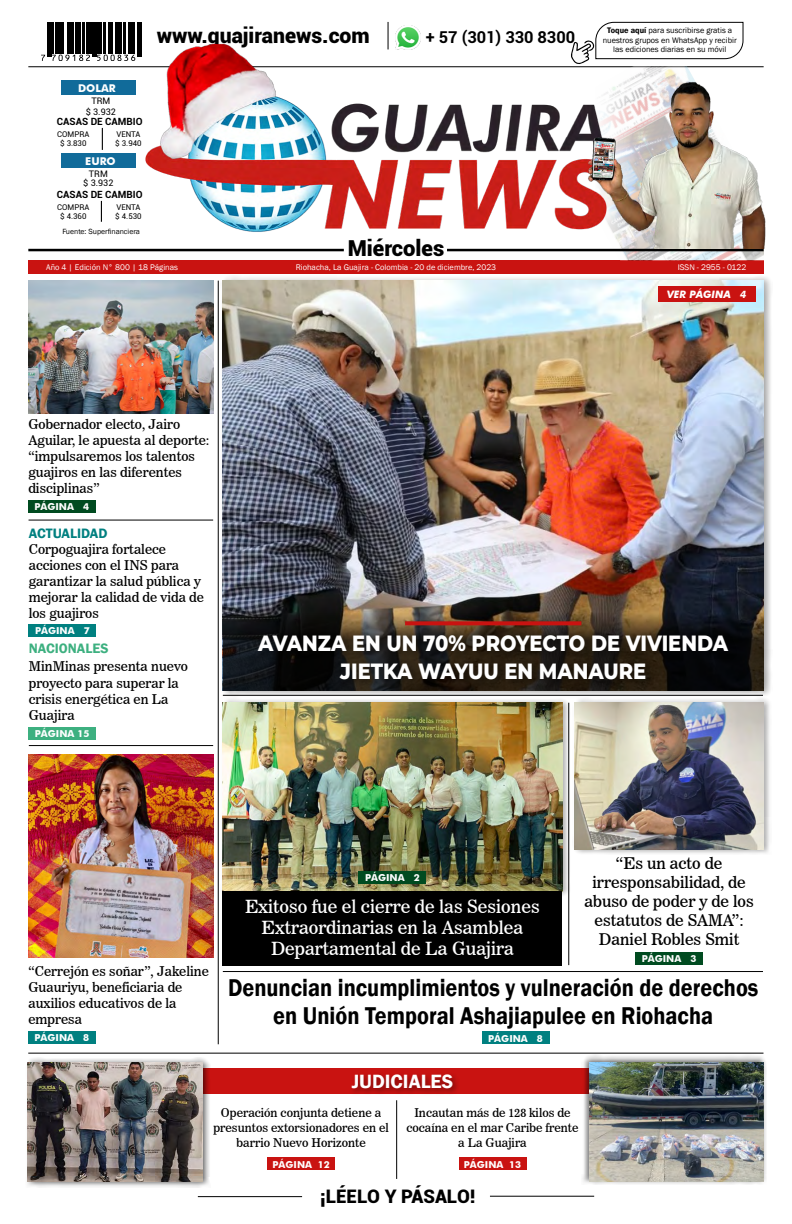
<style>
.page{position:relative;width:792px;height:1224px;background:#fff}
.page>*{position:absolute;margin:0;border:0;box-sizing:border-box;transform-origin:0 0}
.t1{font:600 25px/28px "Franklin Gothic";color:#000;text-align:center;scale:.89 1}
.t2{font:800 22.4px/28px "Montserrat";color:#fff;text-align:center;scale:.87 1}
.t3{font:900 22px "Roboto";color:#000}
.t4{font:900 21.2px "Roboto";color:#000}
.t5{font:600 19.8px "Franklin Gothic";color:#fff}
.t6{font:900 18.7px "Roboto";color:#000}
.t7{font:18px/21px "News 706 BT Roman C";color:#fff;text-align:center}
.t8{font:700 16.4px "Roboto";color:#000}
.t9{font:16px/19px "News 706 BT Roman C";color:#000;text-align:center}
.t10{font:600 14px "Franklin Gothic";color:#008080}
.t11{font:600 14px "Franklin Gothic";color:#3db080}
.t12{font:13.4px/16.1px "News 706 BT Roman C";color:#000}
.t13{font:12px/15px "News 706 BT Roman C";color:#000;text-align:center}
.t14{font:700 10.7px "Futura BT";color:#fff}
.t15{font:italic 700 10.2px "Futura BT";color:#fff}
.t16{font:700 9.9px "Roboto";color:#000}
.t17{font:700 9.6px "Futura BT";color:#fff}
.t18{font:9px/10.8px "Roboto";color:#000;text-align:center}
.t19{font:8.4px "Franklin Gothic";color:#fff}
.t20{font:8.3px/9.9px "Franklin Gothic";color:#000;text-align:center}
.t21{font:7.9px/9.4px "Roboto";color:#000;text-align:center}
.t22{font:7.7px "Franklin Gothic";color:#000}
.s1{font-weight:600}
</style>
<div class="page">
<div style="left:28px;top:260px;width:736px;height:14px;background:#c91311"></div>
<hr style="left:28px;top:249px;width:316px;height:2px;background:#000">
<hr style="left:28px;top:67px;width:736px;height:1px;background:#000">
<svg style="left:388px;top:22px;width:1px;height:21px"></svg>
<img style="left:396px;top:25px;width:24px;height:18px">
<hr style="left:47px;top:22px;width:2px;height:34px;background:#000">
<hr style="left:49px;top:22px;width:2px;height:34px;background:#000">
<hr style="left:51px;top:22px;width:3px;height:32px;background:#000">
<hr style="left:55px;top:22px;width:2px;height:32px;background:#000">
<hr style="left:58px;top:22px;width:2px;height:32px;background:#000">
<hr style="left:61px;top:22px;width:3px;height:32px;background:#000">
<hr style="left:67px;top:22px;width:2px;height:32px;background:#000">
<hr style="left:69px;top:22px;width:2px;height:32px;background:#000">
<hr style="left:72px;top:22px;width:2px;height:32px;background:#000">
<hr style="left:76px;top:22px;width:2px;height:32px;background:#000">
<hr style="left:79px;top:22px;width:2px;height:32px;background:#000">
<hr style="left:82px;top:22px;width:2px;height:32px;background:#000">
<hr style="left:87px;top:22px;width:2px;height:32px;background:#000">
<hr style="left:90px;top:22px;width:2px;height:32px;background:#000">
<hr style="left:93px;top:22px;width:2px;height:34px;background:#000">
<hr style="left:94px;top:22px;width:2px;height:34px;background:#000">
<hr style="left:96px;top:22px;width:2px;height:32px;background:#000">
<hr style="left:99px;top:22px;width:3px;height:32px;background:#000">
<hr style="left:103px;top:22px;width:3px;height:32px;background:#000">
<hr style="left:108px;top:22px;width:2px;height:32px;background:#000">
<hr style="left:110px;top:22px;width:3px;height:32px;background:#000">
<hr style="left:115px;top:22px;width:2px;height:32px;background:#000">
<hr style="left:117px;top:22px;width:2px;height:32px;background:#000">
<hr style="left:120px;top:22px;width:2px;height:32px;background:#000">
<hr style="left:124px;top:22px;width:2px;height:32px;background:#000">
<hr style="left:129px;top:22px;width:2px;height:32px;background:#000">
<hr style="left:131px;top:22px;width:2px;height:32px;background:#000">
<hr style="left:133px;top:22px;width:2px;height:32px;background:#000">
<hr style="left:138px;top:22px;width:2px;height:34px;background:#000">
<hr style="left:140px;top:22px;width:2px;height:34px;background:#000">
<svg style="left:41px;top:55px;width:4px;height:6px"></svg>
<svg style="left:52px;top:55px;width:38px;height:6px"></svg>
<svg style="left:97px;top:55px;width:38px;height:6px"></svg>
<div style="left:62px;top:81px;width:74px;height:14px;background:#116b9a"></div>
<div style="left:62px;top:154px;width:74px;height:14px;background:#116b9a"></div>
<svg style="left:102px;top:128px;width:1px;height:22px"></svg>
<svg style="left:101px;top:201px;width:1px;height:21px"></svg>
<svg style="left:574px;top:22px;width:170px;height:38px"></svg>
<img style="left:541px;top:67px;width:223px;height:193px">
<hr style="left:447px;top:249px;width:317px;height:2px;background:#000">
<hr style="left:198px;top:1196px;width:104px;height:1px;background:#000">
<hr style="left:490px;top:1196px;width:104px;height:1px;background:#000">
<img style="left:144px;top:43px;width:467px;height:193px">
<hr style="left:218px;top:281px;width:1px;height:763px;background:#000">
<hr style="left:29px;top:745px;width:184px;height:1px;background:#000">
<hr style="left:29px;top:520px;width:184px;height:1px;background:#000">
<hr style="left:223px;top:971px;width:540px;height:1px;background:#000">
<div style="left:28px;top:500px;width:68px;height:13px;background:#004b20"></div>
<img style="left:28px;top:281px;width:185px;height:133px">
<div style="left:28px;top:1031px;width:68px;height:13px;background:#008080"></div>
<div style="left:29px;top:624px;width:67px;height:13px;background:#008080"></div>
<div style="left:28px;top:727px;width:68px;height:13px;background:#3db080"></div>
<div style="left:482px;top:1032px;width:67px;height:12px;background:#008080"></div>
<hr style="left:569px;top:703px;width:1px;height:262px;background:#000">
<div style="left:635px;top:952px;width:68px;height:13px;background:#004b20"></div>
<div style="left:572px;top:698px;width:200px;height:157px;background:#000;opacity:.35"></div>
<img style="left:575px;top:703px;width:188px;height:146px">
<div style="left:220px;top:698px;width:350px;height:199px;background:#000;opacity:.35"></div>
<img style="left:223px;top:703px;width:339px;height:188px">
<div style="left:220px;top:275px;width:552px;height:422px;background:#000;opacity:.35"></div>
<img style="left:223px;top:281px;width:541px;height:319px">
<div style="left:223px;top:891px;width:339px;height:74px;background:#000"></div>
<hr style="left:28px;top:1053px;width:735px;height:1px;background:#000">
<div style="left:203px;top:1068px;width:387px;height:26px;background:#c91311"></div>
<div style="left:349px;top:1072px;width:111px;height:24px;background:#000;opacity:.41"></div>
<div style="left:582px;top:1054px;width:185px;height:131px;background:#000;opacity:.58"></div>
<img style="left:589px;top:1062px;width:174px;height:119px">
<div style="left:25px;top:1057px;width:186px;height:131px;background:#000;opacity:.58"></div>
<img style="left:28px;top:1062px;width:175px;height:119px">
<div style="left:267px;top:1158px;width:68px;height:12px;background:#c91311"></div>
<div style="left:459px;top:1158px;width:67px;height:12px;background:#c91311"></div>
<hr style="left:396px;top:1100px;width:1px;height:79px;background:#000">
<img style="left:28px;top:754px;width:185px;height:203px">
<div style="left:359px;top:871px;width:67px;height:13px;background:#004b20"></div>
<img style="left:223px;top:600px;width:541px;height:91px">
<div style="left:255px;top:631px;width:482px;height:57px;background:#000;opacity:.35"></div>
<div style="left:658px;top:286px;width:98px;height:16px;background:#c91311"></div>
<svg style="left:405px;top:621px;width:176px;height:4px"></svg>
<img style="left:585px;top:79px;width:181px;height:170px">
<p class="t14" style="left:78px;top:82px;width:39px">DOLAR</p>
<p class="t18" style="left:86px;top:95px;width:32px">TRM<br>$ 3.932</p>
<p class="t16" style="left:57px;top:115px;width:87px">CASAS DE CAMBIO</p>
<p class="t21" style="left:57px;top:129px;width:34px">COMPRA $ 3.830</p>
<p class="t21" style="left:115px;top:129px;width:28px;text-align:left">VENTA $ 3.940</p>
<p class="t14" style="left:85px;top:155px;width:32px">EURO</p>
<p class="t18" style="left:83px;top:169px;width:32px;line-height:9px">TRM<br>$ 3.932</p>
<p class="t16" style="left:57px;top:187px;width:87px">CASAS DE CAMBIO</p>
<p class="t22" style="left:62px;top:227px;width:79px">Fuente: Superfinanciera</p>
<p class="t21" style="left:57px;top:202px;width:34px">COMPRA $ 4.360</p>
<p class="t21" style="left:115px;top:202px;width:28px;text-align:left">VENTA $ 4.530</p>
<h3 class="t4" style="left:157px;top:20px;width:214px">www.guajiranews.com</h3>
<p class="t8" style="left:426px;top:25px;width:151px">+ 57 (301) 330 8300</p>
<p class="t20" style="left:603px;top:25px;width:135px"><span class="s1">Toque aquí</span> para suscribirse gratis a nuestros grupos en WhatsApp y recibir las ediciones diarias en su móvil</p>
<h3 class="t3" style="left:348px;top:232px;width:98px">Miércoles</h3>
<p class="t19" style="left:46px;top:262px;width:133px">Año 4 | Edición N° 800 | 18 Páginas</p>
<p class="t19" style="left:296px;top:262px;width:202px">Riohacha, La Guajira - Colombia - 20 de diciembre, 2023</p>
<p class="t19" style="left:678px;top:262px;width:70px">ISSN - 2955 - 0122</p>
<p class="t15" style="left:667px;top:288px;width:81px">VER PÁGINA 4</p>
<p class="t12" style="left:28px;top:416px;width:183px">Gobernador electo, Jairo<br>Aguilar, le apuesta al deporte: “impulsaremos los talentos guajiros en las diferentes disciplinas”</p>
<p class="t17" style="left:34px;top:501px;width:56px">PÁGINA 4</p>
<p class="t10" style="left:29px;top:524px;width:80px">ACTUALIDAD</p>
<p class="t12" style="left:29px;top:541px;width:177px">Corpoguajira fortalece acciones con el INS para garantizar la salud pública y mejorar la calidad de vida de los guajiros</p>
<p class="t12" style="left:29px;top:659px;width:161px">MinMinas presenta nuevo proyecto para superar la crisis energética en La<br>Guajira</p>
<p class="t17" style="left:35px;top:625px;width:56px">PÁGINA 7</p>
<p class="t11" style="left:29px;top:640px;width:81px">NACIONALES</p>
<p class="t17" style="left:35px;top:728px;width:56px">PÁGINA 15</p>
<h2 class="t2" style="left:258px;top:628px;width:542px">AVANZA EN UN 70% PROYECTO DE VIVIENDA<br>JIETKA WAYUU EN MANAURE</h2>
<p class="t12" style="left:28px;top:963px;width:182px">“Cerrejón es soñar”, Jakeline<br>Guauriyu, beneficiaria de auxilios educativos de la empresa</p>
<p class="t17" style="left:35px;top:1032px;width:56px">PÁGINA 8</p>
<p class="t17" style="left:365px;top:872px;width:56px">PÁGINA 2</p>
<h3 class="t7" style="left:245px;top:896px;width:296px">Exitoso fue el cierre de las Sesiones<br>Extraordinarias en la Asamblea<br>Departamental de La Guajira</h3>
<p class="t9" style="left:584px;top:854px;width:171px">“Es un acto de irresponsabilidad, de abuso de poder y de los estatutos de SAMA”:<br>Daniel Robles Smit</p>
<p class="t17" style="left:642px;top:953px;width:56px">PÁGINA 3</p>
<h1 class="t1" style="left:228px;top:974px;width:597px">Denuncian incumplimientos y vulneración de derechos en Unión Temporal Ashajiapulee en Riohacha</h1>
<p class="t17" style="left:488px;top:1032px;width:56px">PÁGINA 8</p>
<h3 class="t5" style="left:352px;top:1070px;width:103px">JUDICIALES</h3>
<p class="t13" style="left:406px;top:1105px;width:174px">Incautan más de 128 kilos de cocaína en el mar Caribe frente a La Guajira</p>
<p class="t13" style="left:213px;top:1105px;width:177px">Operación conjunta detiene a presuntos extorsionadores en el barrio Nuevo Horizonte</p>
<p class="t17" style="left:273px;top:1158px;width:59px">PÁGINA 12</p>
<p class="t17" style="left:464px;top:1158px;width:59px">PÁGINA 13</p>
<h3 class="t6" style="left:320px;top:1183px;width:157px">¡LÉELO Y PÁSALO!</h3>
</div>
